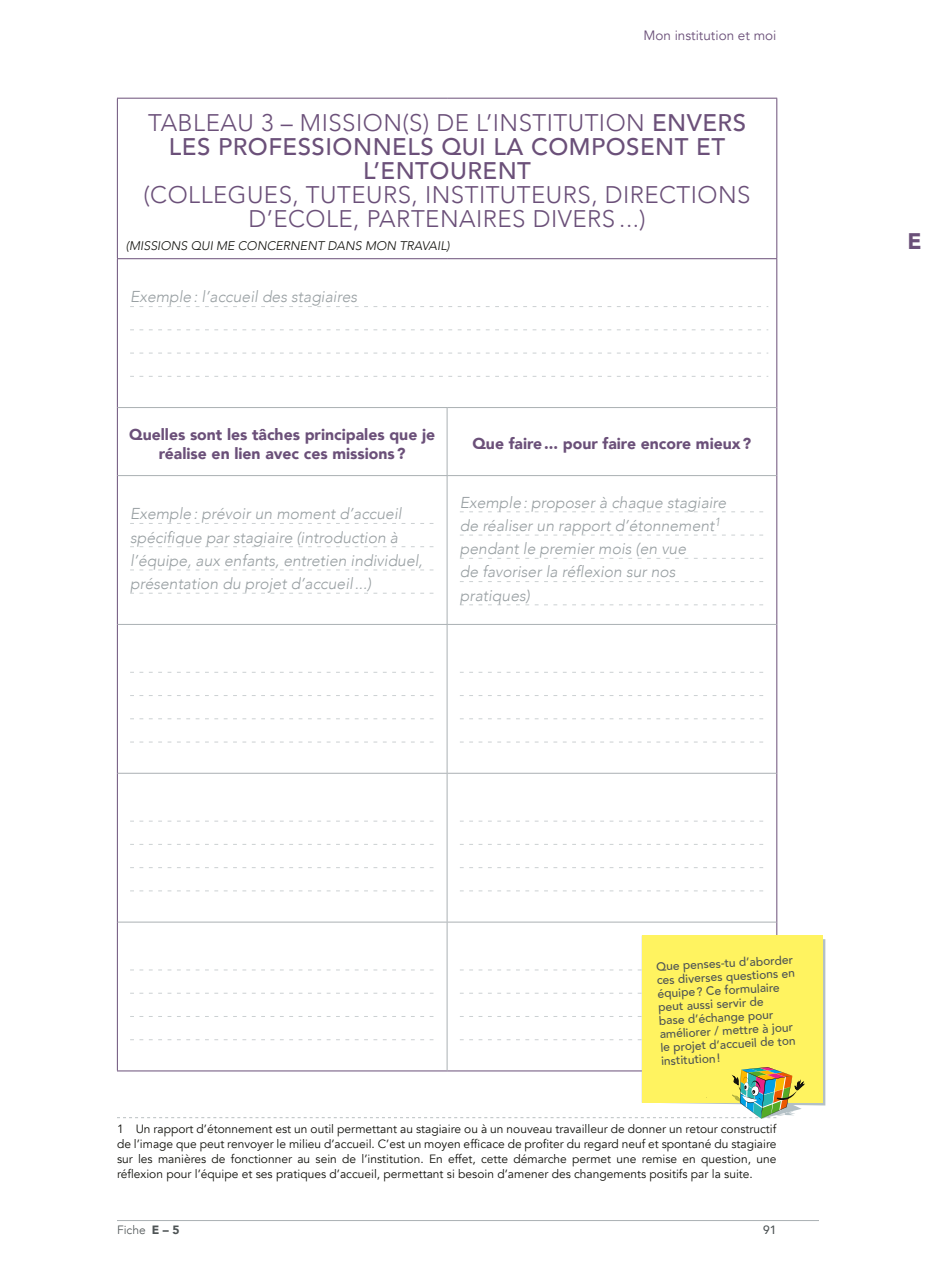
<style>
.page{position:relative;width:936px;height:1263px;background:#fff}
.page>*{position:absolute;margin:0;border:0;box-sizing:border-box;transform-origin:0 0}
.Tableau_-_grand_titr{font:300 24px/24px "Avenir";letter-spacing:.02em;color:#6b5079;text-align:center}
.t1{font:900 22.5px "Avenir";color:#6b5079}
.tableau-filet{font:italic 300 15.75px "Avenir";color:#989fa2}
.Point_a{font:900 15.75px/18.5px "Avenir";color:#6b5079;text-align:center}
.tétiaire_bis{font:13.5px "Avenir";color:#6b5079}
.Exemple_tableau{font:italic 300 12.45px "Avenir";color:#12120d}
.note_de_bas_de_page{font:12px/15px "Avenir";color:#12120d;text-align:justify}
.Ariane{font:500 12px/13.5px "Avenir";color:#4e5455}
.body{font:300 12px "Avenir";color:#4e5455}
.s1{font-weight:500}
.s2{font-weight:900}
</style>
<div class="page">
<hr style="left:117px;top:258px;width:330px;height:1px;background:#6b5079">
<hr style="left:447px;top:258px;width:330px;height:1px;background:#6b5079">
<hr style="left:776px;top:99px;width:1px;height:159px;background:#6b5079">
<hr style="left:117px;top:98px;width:330px;height:1px;background:#6b5079">
<hr style="left:117px;top:99px;width:1px;height:159px;background:#6b5079">
<hr style="left:447px;top:98px;width:330px;height:1px;background:#6b5079">
<hr style="left:117px;top:259px;width:1px;height:149px;background:#6b5079">
<hr style="left:117px;top:408px;width:1px;height:68px;background:#6b5079">
<hr style="left:776px;top:408px;width:1px;height:68px;background:#6b5079">
<hr style="left:117px;top:476px;width:1px;height:148px;background:#6b5079">
<hr style="left:776px;top:476px;width:1px;height:148px;background:#6b5079">
<hr style="left:117px;top:624px;width:1px;height:149px;background:#6b5079">
<hr style="left:776px;top:624px;width:1px;height:149px;background:#6b5079">
<hr style="left:117px;top:773px;width:1px;height:149px;background:#6b5079">
<hr style="left:776px;top:773px;width:1px;height:149px;background:#6b5079">
<hr style="left:117px;top:922px;width:1px;height:148px;background:#6b5079">
<hr style="left:776px;top:922px;width:1px;height:148px;background:#6b5079">
<hr style="left:776px;top:259px;width:1px;height:149px;background:#6b5079">
<hr style="left:118px;top:407px;width:329px;height:1px;background:#aab0b3">
<hr style="left:447px;top:407px;width:329px;height:1px;background:#aab0b3">
<hr style="left:446px;top:408px;width:1px;height:67px;background:#aab0b3">
<hr style="left:118px;top:475px;width:329px;height:1px;background:#aab0b3">
<hr style="left:447px;top:475px;width:329px;height:1px;background:#aab0b3">
<hr style="left:446px;top:476px;width:1px;height:148px;background:#aab0b3">
<hr style="left:118px;top:624px;width:329px;height:1px;background:#aab0b3">
<hr style="left:447px;top:624px;width:329px;height:1px;background:#aab0b3">
<hr style="left:446px;top:625px;width:1px;height:148px;background:#aab0b3">
<hr style="left:118px;top:773px;width:329px;height:1px;background:#aab0b3">
<hr style="left:447px;top:773px;width:329px;height:1px;background:#aab0b3">
<hr style="left:446px;top:774px;width:1px;height:148px;background:#aab0b3">
<hr style="left:118px;top:922px;width:329px;height:1px;background:#aab0b3">
<hr style="left:447px;top:922px;width:329px;height:1px;background:#aab0b3">
<hr style="left:446px;top:922px;width:1px;height:148px;background:#aab0b3">
<svg style="left:130px;top:306px;width:638px;height:1px"></svg>
<svg style="left:130px;top:329px;width:638px;height:1px"></svg>
<svg style="left:130px;top:353px;width:638px;height:1px"></svg>
<svg style="left:130px;top:376px;width:638px;height:1px"></svg>
<svg style="left:130px;top:523px;width:304px;height:1px"></svg>
<svg style="left:130px;top:546px;width:304px;height:1px"></svg>
<svg style="left:130px;top:569px;width:304px;height:1px"></svg>
<svg style="left:130px;top:593px;width:304px;height:1px"></svg>
<svg style="left:460px;top:511px;width:303px;height:1px"></svg>
<svg style="left:460px;top:535px;width:303px;height:1px"></svg>
<svg style="left:460px;top:558px;width:303px;height:1px"></svg>
<svg style="left:460px;top:581px;width:303px;height:1px"></svg>
<svg style="left:460px;top:604px;width:303px;height:1px"></svg>
<svg style="left:130px;top:672px;width:304px;height:1px"></svg>
<svg style="left:130px;top:695px;width:304px;height:1px"></svg>
<svg style="left:130px;top:718px;width:304px;height:1px"></svg>
<svg style="left:130px;top:742px;width:304px;height:1px"></svg>
<svg style="left:460px;top:672px;width:303px;height:1px"></svg>
<svg style="left:460px;top:695px;width:303px;height:1px"></svg>
<svg style="left:460px;top:718px;width:303px;height:1px"></svg>
<svg style="left:460px;top:742px;width:303px;height:1px"></svg>
<svg style="left:130px;top:821px;width:304px;height:1px"></svg>
<svg style="left:130px;top:844px;width:304px;height:1px"></svg>
<svg style="left:130px;top:867px;width:304px;height:1px"></svg>
<svg style="left:130px;top:890px;width:304px;height:1px"></svg>
<svg style="left:460px;top:821px;width:303px;height:1px"></svg>
<svg style="left:460px;top:844px;width:303px;height:1px"></svg>
<svg style="left:460px;top:867px;width:303px;height:1px"></svg>
<svg style="left:460px;top:890px;width:303px;height:1px"></svg>
<svg style="left:117px;top:935px;width:708px;height:184px"></svg>
<hr style="left:117px;top:1220px;width:702px;height:1px;background:#aab0b3">
<p class="tétiaire_bis" style="left:643px;top:27px;width:134px">Mon institution et moi</p>
<p class="Tableau_-_grand_titr" style="left:143px;top:110px;width:608px">TABLEAU 3 – MISSION(S) DE L’INSTITUTION <span class="s1">ENVERS LES PROFESSIONNELS QUI LA COMPOSENT ET L’ENTOURENT<br></span>(COLLEGUES, TUTEURS, INSTITUTEURS, DIRECTIONS D’ECOLE, PARTENAIRES DIVERS ...)</p>
<p class="Exemple_tableau" style="left:126px;top:239px;width:325px">(MISSIONS QUI ME CONCERNENT DANS MON TRAVAIL)</p>
<p class="tableau-filet" style="left:130px;top:288px;width:228px">Exemple: l’accueil des stagiaires</p>
<p class="Point_a" style="left:129px;top:425px;width:307px">Quelles sont les tâches principales que je réalise en lien avec ces missions?</p>
<p class="Point_a" style="left:472px;top:434px;width:280px">Que faire... pour faire encore mieux?</p>
<p class="tableau-filet" style="left:130px;top:504px;width:273px">Exemple: prévoir un moment d’accueil</p>
<p class="tableau-filet" style="left:130px;top:528px;width:269px">spécifique par stagiaire (introduction à</p>
<p class="tableau-filet" style="left:130px;top:551px;width:294px">l’équipe, aux enfants, entretien individuel,</p>
<p class="tableau-filet" style="left:130px;top:574px;width:243px">présentation du projet d’accueil...)</p>
<p class="tableau-filet" style="left:460px;top:493px;width:268px">Exemple: proposer à chaque stagiaire</p>
<p class="tableau-filet" style="left:460px;top:516px;width:262px">de réaliser un rapport d’étonnement<sup>1</sup></p>
<p class="tableau-filet" style="left:460px;top:539px;width:228px">pendant le premier mois (en vue</p>
<p class="tableau-filet" style="left:460px;top:563px;width:217px">de favoriser la réflexion sur nos</p>
<p class="tableau-filet" style="left:460px;top:586px;width:72px">pratiques)</p>
<h2 class="t1" style="left:907px;top:222px;width:16px">E</h2>
<p class="Ariane" style="left:655px;top:959px;width:140px;rotate:-3deg">Que penses-tu d’aborder ces diverses questions en équipe? Ce formulaire peut aussi servir de<br>base d’échange pour améliorer / mettre à jour le projet d’accueil de ton institution!</p>
<p class="note_de_bas_de_page" style="left:117px;top:1121px;width:661px">1 Un rapport d’étonnement est un outil permettant au stagiaire ou à un nouveau travailleur de donner un retour constructif de l’image que peut renvoyer le milieu d’accueil. C’est un moyen efficace de profiter du regard neuf et spontané du stagiaire sur les manières de fonctionner au sein de l’institution. En effet, cette démarche permet une remise en question, une réflexion pour l’équipe et ses pratiques d’accueil, permettant si besoin d’amener des changements positifs par la suite.</p>
<p class="body" style="left:117px;top:1223px;width:64px">Fiche <span class="s2">E – 5</span></p>
<p class="Ariane" style="left:763px;top:1222px;width:15px">91</p>
</div>
